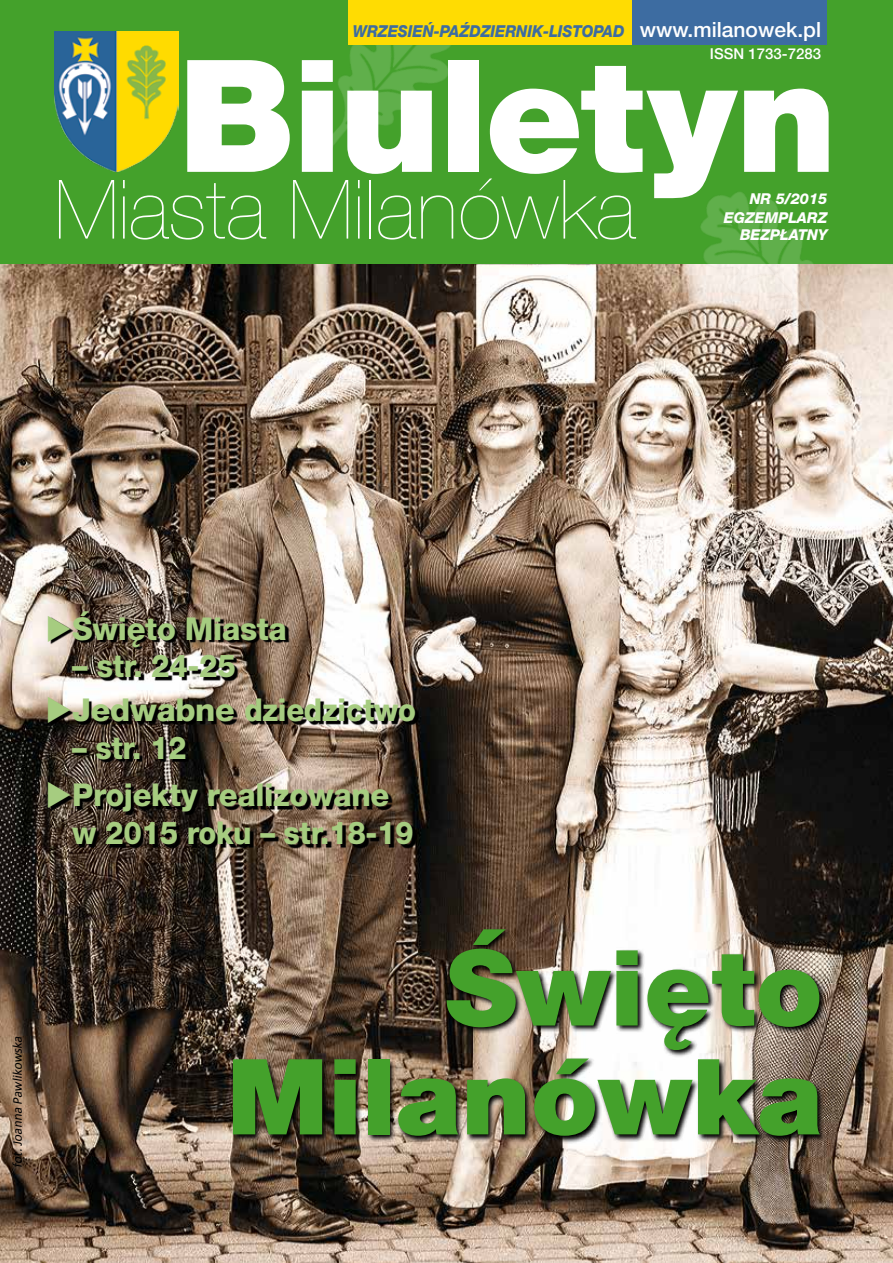
<style>
.page{position:relative;width:893px;height:1263px;background:#fff}
.page>*{position:absolute;margin:0;border:0;box-sizing:border-box;transform-origin:0 0}
.t1{font:900 156.45px "Helvetica Neue LT Pro";letter-spacing:-.01em;color:#fff}
.t2{font:900 105.15px/108.9px "Helvetica Neue LT Pro";color:#44a12b;text-align:right}
.t3{font:200 82.05px "Helvetica Neue LT Pro";letter-spacing:.01em;color:#fff}
.t4{font:800 31.5px/37.5px "Helvetica Neue LT Pro";letter-spacing:-.01em;color:#a6cc80}
.t5{font:800 31.5px "Helvetica Neue LT Pro";letter-spacing:-.01em;color:#a6cc80;scale:.93 1}
.t6{font:italic 800 16.5px "Helvetica Neue LT Pro";letter-spacing:-.005em;color:#3d6ca1;scale:.91 1}
.t7{font:italic 800 15px/19.5px "Helvetica Neue LT Pro";color:#fff;text-align:right}
.t8{font:500 15px "Helvetica Neue LT Pro";color:#fff}
.t9{font:italic 13.5px "Calibri";color:#000}
.s1{font-weight:500;font-style:normal;font-size:21px;color:#fff}
</style>
<div class="page">
<img style="left:0;top:263px;width:893px;height:1000px">
<div style="left:0;top:0;width:893px;height:263px;background:#44a12b"></div>
<img style="left:323px;top:44px;width:174px;height:106px">
<img style="left:55px;top:31px;width:123px;height:141px">
<div style="left:631px;top:0;width:196px;height:44px;background:#3d6ca1"></div>
<div style="left:348px;top:0;width:283px;height:44px;background:#ffdc02"></div>
<img style="left:654px;top:192px;width:221px;height:185px">
<svg style="left:232px;top:927px;width:595px;height:216px;background:#695f57"></svg>
<svg style="left:50px;top:613px;width:369px;height:235px;background:#6c5f54"></svg>
<svg style="left:72px;top:806px;width:31px;height:1px"></svg>
<svg style="left:72px;top:640px;width:31px;height:1px"></svg>
<svg style="left:72px;top:721px;width:31px;height:1px"></svg>
<p class="t6" style="left:353px;top:21px;width:516px">WRZESIEŃ-PAŹDZIERNIK-LISTOPAD <span class="s1">www.milanowek.pl</span></p>
<p class="t8" style="left:710px;top:44px;width:113px">ISSN 1733-7283</p>
<h1 class="t1" style="left:178px;top:23px;width:660px">Biuletyn</h1>
<h3 class="t3" style="left:55px;top:162px;width:583px">Miasta Milanówka</h3>
<p class="t7" style="left:724px;top:188px;width:105px">NR 5/2015<br>EGZEMPLARZ</p>
<p class="t7" style="left:740px;top:224px;width:89px">BEZPŁATNY</p>
<p class="t4" style="left:45px;top:610px;width:243px">◆Święto Miasta</p>
<p class="t4" style="left:72px;top:647px;width:165px">– str. 24-25</p>
<p class="t4" style="left:45px;top:691px;width:372px">◆Jedwabne dziedzictwo</p>
<p class="t5" style="left:72px;top:729px;width:125px">– str. 12</p>
<p class="t4" style="left:72px;top:776px;width:343px;text-indent:-27px">◆Projekty realizowane w 2015 roku – str.18-19</p>
<p class="t9" style="left:9px;top:1167px;width:135px;rotate:-90deg">fot.Joanna Pawlikowska</p>
<h2 class="t2" style="left:227px;top:933px;width:597px">Święto<br>Milanówka</h2>
</div>
